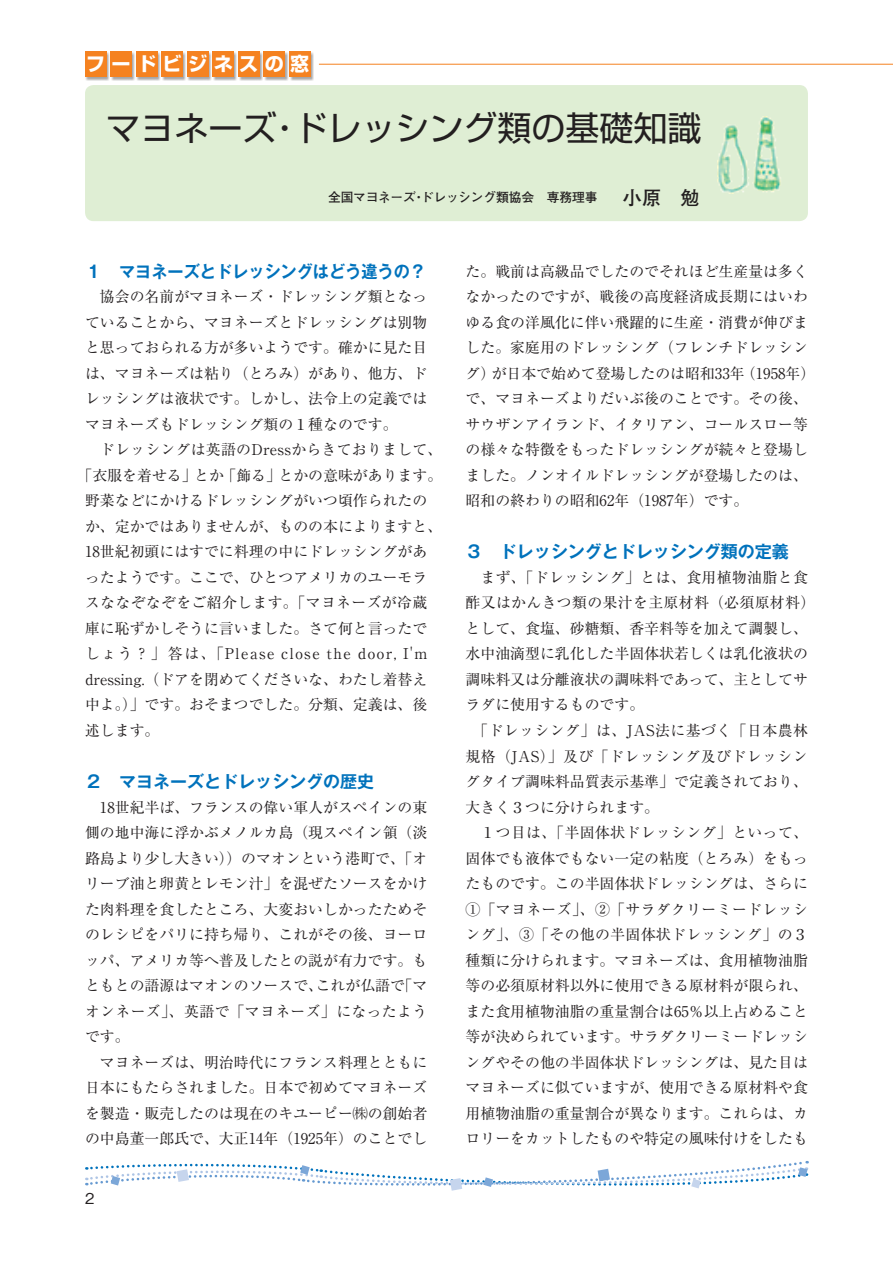
<style>
.page{position:relative;width:893px;height:1263px;background:#fff}
.page>*{position:absolute;margin:0;border:0;box-sizing:border-box;transform-origin:0 0}
.t1{font:34.05px "Shin Go Pro";color:#231f20}
.t2{font:700 19.2px "Shin Go Pro";letter-spacing:.335em;color:#fff}
.t3{font:700 16.95px "Gothic MB101 Pro De";color:#0072bc}
.t4{font:14.85px/25.5px "Ryumin Pro";color:#231f20;text-align:justify}
.t5{font:14.85px "Ryumin Pro";letter-spacing:.025em;color:#231f20}
.t6{font:14.85px "Ryumin Pro";letter-spacing:.02em;color:#231f20}
.t7{font:14.85px "Ryumin Pro";letter-spacing:.03em;color:#231f20}
.t8{font:14.85px "Ryumin Pro";letter-spacing:.105em;color:#231f20}
.t9{font:500 14.85px "Gothic BBB Pro";color:#231f20}
.t10{font:700 12.75px "Futo Go B101 Pro";letter-spacing:-.02em;color:#231f20}
.s1{font-size:19.2px}
</style>
<div class="page">
<div style="left:85px;top:85px;width:723px;height:136px;background:#dfeed4;border-radius:9px"></div>
<div style="left:85px;top:51px;width:25px;height:29px;background:#231f20;opacity:.4"></div>
<div style="left:85px;top:51px;width:21px;height:26px;background:#f58220"></div>
<div style="left:111px;top:51px;width:25px;height:29px;background:#231f20;opacity:.4"></div>
<div style="left:111px;top:51px;width:21px;height:26px;background:#f58220"></div>
<div style="left:136px;top:51px;width:25px;height:29px;background:#231f20;opacity:.4"></div>
<div style="left:136px;top:51px;width:21px;height:26px;background:#f58220"></div>
<div style="left:162px;top:51px;width:25px;height:29px;background:#231f20;opacity:.4"></div>
<div style="left:162px;top:51px;width:21px;height:26px;background:#f58220"></div>
<div style="left:187px;top:51px;width:25px;height:29px;background:#231f20;opacity:.4"></div>
<div style="left:187px;top:51px;width:21px;height:26px;background:#f58220"></div>
<div style="left:213px;top:51px;width:25px;height:29px;background:#231f20;opacity:.4"></div>
<div style="left:213px;top:51px;width:21px;height:26px;background:#f58220"></div>
<div style="left:238px;top:51px;width:25px;height:29px;background:#231f20;opacity:.4"></div>
<div style="left:238px;top:51px;width:21px;height:26px;background:#f58220"></div>
<div style="left:264px;top:51px;width:25px;height:29px;background:#231f20;opacity:.4"></div>
<div style="left:264px;top:51px;width:21px;height:26px;background:#f58220"></div>
<div style="left:289px;top:51px;width:25px;height:29px;background:#231f20;opacity:.4"></div>
<div style="left:289px;top:51px;width:21px;height:26px;background:#f58220"></div>
<hr style="left:319px;top:64px;width:574px;height:1px;background:#f58220">
<img style="left:717px;top:117px;width:64px;height:77px">
<svg style="left:86px;top:1161px;width:722px;height:30px"></svg>
<p class="t2" style="left:86px;top:49px;width:225px">フードビジネスの窓</p>
<h1 class="t1" style="left:106px;top:100px;width:597px">マヨネーズ・ドレッシング類の基礎知識</h1>
<p class="t10" style="left:328px;top:187px;width:373px">全国マヨネーズ・ドレッシング類協会　専務理事　　<span class="s1">小原　勉</span></p>
<p class="t3" style="left:85px;top:257px;width:343px">１　マヨネーズとドレッシングはどう違うの？</p>
<p class="t4" style="left:85px;top:283px;width:344px;text-indent:15px">協会の名前がマヨネーズ・ドレッシング類となっていることから、マヨネーズとドレッシングは別物と思っておられる方が多いようです。確かに見た目は、マヨネーズは粘り（とろみ）があり、他方、ドレッシングは液状です。しかし、法令上の定義ではマヨネーズもドレッシング類の１種なのです。</p>
<p class="t6" style="left:100px;top:438px;width:344px">ドレッシングは英語のDressからきておりまして、</p>
<p class="t4" style="left:78px;top:461px;width:366px">「衣服を着せる」とか「飾る」とかの意味があります。</p>
<p class="t4" style="left:85px;top:487px;width:344px">野菜などにかけるドレッシングがいつ頃作られたの</p>
<p class="t4" style="left:85px;top:512px;width:359px">か、定かではありませんが、ものの本によりますと、</p>
<p class="t4" style="left:85px;top:538px;width:344px">18世紀初頭にはすでに料理の中にドレッシングがあ</p>
<p class="t4" style="left:85px;top:564px;width:344px">ったようです。ここで、ひとつアメリカのユーモラ</p>
<p class="t5" style="left:85px;top:591px;width:344px">スななぞなぞをご紹介します。「マヨネーズが冷蔵</p>
<p class="t4" style="left:85px;top:615px;width:344px">庫に恥ずかしそうに言いました。さて何と言ったで</p>
<p class="t8" style="left:85px;top:642px;width:344px">しょう？」答は、「Please close the door, I'm</p>
<p class="t4" style="left:85px;top:666px;width:344px">dressing.（ドアを閉めてくださいな、わたし着替え</p>
<p class="t4" style="left:85px;top:691px;width:344px">中よ。）」です。おそまつでした。分類、定義は、後</p>
<p class="t4" style="left:85px;top:717px;width:76px">述します。</p>
<p class="t3" style="left:85px;top:767px;width:291px">２　マヨネーズとドレッシングの歴史</p>
<p class="t4" style="left:85px;top:793px;width:344px;text-indent:15px">18世紀半ば、フランスの偉い軍人がスペインの東側の地中海に浮かぶメノルカ島（現スペイン領（淡路島より少し大きい））のマオンという港町で、「オリーブ油と卵黄とレモン汁」を混ぜたソースをかけた肉料理を食したところ、大変おいしかったためそのレシピをパリに持ち帰り、これがその後、ヨーロッパ、アメリカ等へ普及したとの説が有力です。もともとの語源はマオンのソースで、これが仏語で「マオンネーズ」、英語で「マヨネーズ」になったようです。</p>
<p class="t4" style="left:85px;top:1048px;width:344px;text-indent:15px">マヨネーズは、明治時代にフランス料理とともに日本にもたらされました。日本で初めてマヨネーズを製造・販売したのは現在のキユーピー㈱の創始者の中島董一郎氏で、大正14年（1925年）のことでし</p>
<p class="t9" style="left:85px;top:1186px;width:11px">2</p>
<p class="t4" style="left:466px;top:257px;width:351px;text-align:left">た。戦前は高級品でしたのでそれほど生産量は多くなかったのですが、戦後の高度経済成長期にはいわゆる食の洋風化に伴い飛躍的に生産・消費が伸びました。家庭用のドレッシング（フレンチドレッシング）が日本で始めて登場したのは昭和33年（1958年）で、マヨネーズよりだいぶ後のことです。その後、サウザンアイランド、イタリアン、コールスロー等の様々な特徴をもったドレッシングが続々と登場しました。ノンオイルドレッシングが登場したのは、昭和の終わりの昭和62年（1987年）です。</p>
<p class="t3" style="left:466px;top:538px;width:325px">３　ドレッシングとドレッシング類の定義</p>
<p class="t5" style="left:480px;top:566px;width:329px">まず、「ドレッシング」とは、食用植物油脂と食</p>
<p class="t5" style="left:466px;top:591px;width:351px">酢又はかんきつ類の果汁を主原材料（必須原材料）</p>
<p class="t4" style="left:466px;top:615px;width:344px">として、食塩、砂糖類、香辛料等を加えて調製し、</p>
<p class="t4" style="left:466px;top:640px;width:344px">水中油滴型に乳化した半固体状若しくは乳化液状の</p>
<p class="t4" style="left:466px;top:666px;width:344px">調味料又は分離液状の調味料であって、主としてサ</p>
<p class="t4" style="left:466px;top:691px;width:180px">ラダに使用するものです。</p>
<p class="t7" style="left:473px;top:719px;width:336px">「ドレッシング」は、JAS法に基づく「日本農林</p>
<p class="t7" style="left:466px;top:744px;width:344px">規格（JAS）」及び「ドレッシング及びドレッシン</p>
<p class="t4" style="left:466px;top:768px;width:344px">グタイプ調味料品質表示基準」で定義されており、</p>
<p class="t4" style="left:466px;top:793px;width:195px">大きく３つに分けられます。</p>
<p class="t5" style="left:480px;top:821px;width:329px">１つ目は、「半固体状ドレッシング」といって、</p>
<p class="t4" style="left:466px;top:844px;width:344px">固体でも液体でもない一定の粘度（とろみ）をもっ</p>
<p class="t4" style="left:466px;top:870px;width:344px">たものです。この半固体状ドレッシングは、さらに</p>
<p class="t5" style="left:466px;top:897px;width:344px">①「マヨネーズ」、②「サラダクリーミードレッシ</p>
<p class="t6" style="left:466px;top:923px;width:344px">ング」、③「その他の半固体状ドレッシング」の３</p>
<p class="t4" style="left:466px;top:946px;width:344px">種類に分けられます。マヨネーズは、食用植物油脂</p>
<p class="t4" style="left:466px;top:972px;width:344px">等の必須原材料以外に使用できる原材料が限られ、</p>
<p class="t4" style="left:466px;top:997px;width:344px">また食用植物油脂の重量割合は65％以上占めること</p>
<p class="t4" style="left:466px;top:1023px;width:344px">等が決められています。サラダクリーミードレッシ</p>
<p class="t4" style="left:466px;top:1048px;width:344px">ングやその他の半固体状ドレッシングは、見た目は</p>
<p class="t4" style="left:466px;top:1074px;width:344px">マヨネーズに似ていますが、使用できる原材料や食</p>
<p class="t4" style="left:466px;top:1099px;width:344px">用植物油脂の重量割合が異なります。これらは、カ</p>
<p class="t4" style="left:466px;top:1125px;width:344px">ロリーをカットしたものや特定の風味付けをしたも</p>
</div>
